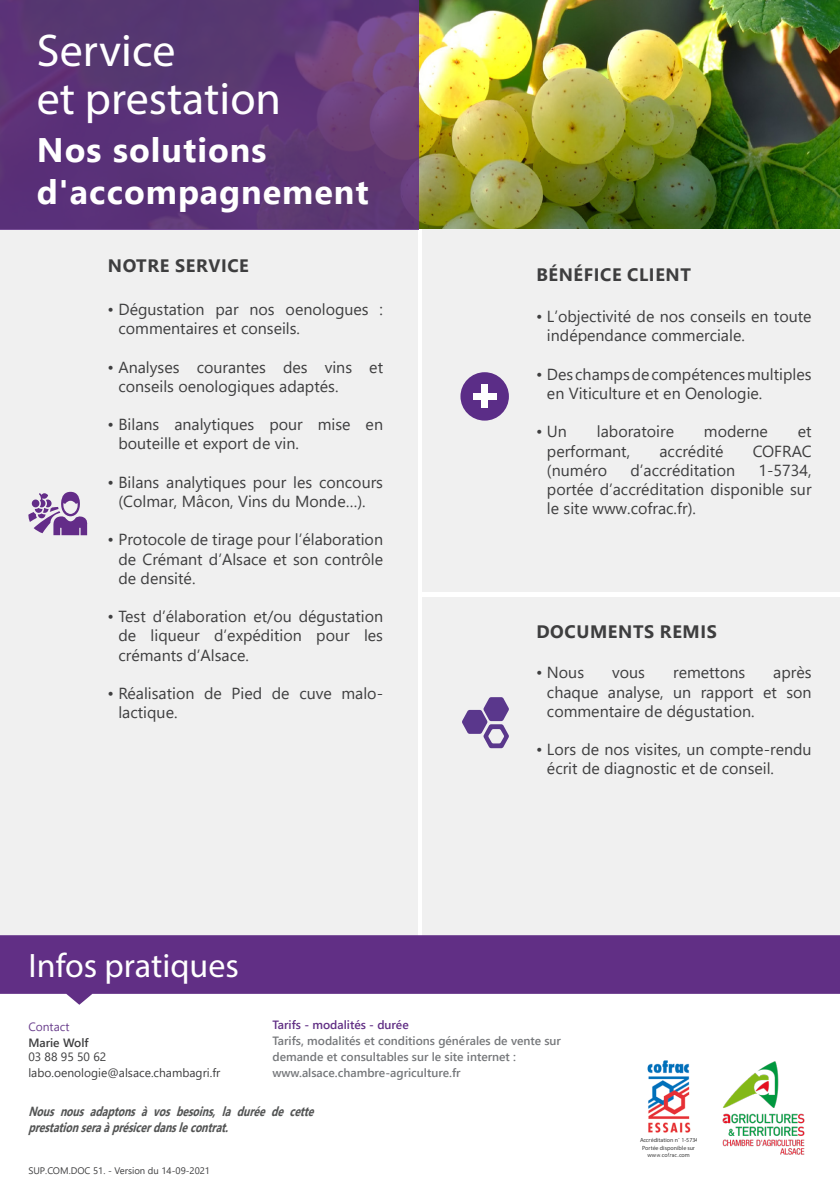
<style>
.page{position:relative;width:840px;height:1191px;background:#fff}
.page>*{position:absolute;margin:0;border:0;box-sizing:border-box;transform-origin:0 0}
.t1{font:46px "Myriad Pro";color:#fff}
.t2{font:700 34px "Segoe UI";letter-spacing:.03em;color:#fff}
.t3{font:34px "Myriad Pro";color:#fff}
.t4{font:700 18px "Segoe UI";letter-spacing:.035em;color:#3e3e3f}
.t5{font:16px/19.2px "Segoe UI";color:#3e3e3f}
.t6{font:italic 700 13.2px/16px "Segoe UI";color:#535454;scale:.78 1}
.t7{font:600 12px/16px "Segoe UI";color:#76787b}
.t8{font:12px/14.4px "Segoe UI";color:#3e3e3f}
.t9{font:600 12px "Segoe UI";color:#612f85}
.t10{font:12px "Segoe UI";color:#6c418e}
.t11{font:9.6px "Segoe UI";color:#3e3e3f}
.t12{font:6px "Myriad Pro";color:#3d3d3d}
.s1{font-weight:600}
</style>
<div class="page">
<img style="left:418px;top:0;width:421px;height:230px">
<div style="left:0;top:230px;width:839px;height:721px;background:#f0f0f0"></div>
<hr style="left:418px;top:230px;width:3px;height:726px;background:#fff">
<div style="left:421px;top:592px;width:418px;height:5px;background:#fff"></div>
<svg style="left:0;top:0;width:418px;height:230px;background:#5d3776"></svg>
<svg style="left:0;top:935px;width:839px;height:69px;background:#784d96"></svg>
<svg style="left:28px;top:492px;width:60px;height:43px"></svg>
<svg style="left:462px;top:697px;width:46px;height:51px"></svg>
<div style="left:460px;top:372px;width:48px;height:48px;background:#5b2d87;border-radius:50%"></div>
<div style="left:481px;top:384px;width:7px;height:24px;background:#fff"></div>
<div style="left:472px;top:393px;width:24px;height:7px;background:#fff"></div>
<img style="left:722px;top:1061px;width:83px;height:94px">
<img style="left:647px;top:1060px;width:44px;height:73px">
<p class="t1" style="left:37px;top:23px;width:140px">Service</p>
<p class="t1" style="left:37px;top:71px;width:246px">et prestation</p>
<p class="t2" style="left:37px;top:118px;width:231px">Nos solutions</p>
<p class="t2" style="left:37px;top:160px;width:333px">d'accompagnement</p>
<p class="t4" style="left:108px;top:248px;width:142px">NOTRE SERVICE</p>
<p class="t5" style="left:118px;top:298px;width:266px;text-indent:-11px">• Dégustation par nos oenologues : commentaires et conseils.</p>
<p class="t5" style="left:118px;top:356px;width:266px;text-indent:-11px">• Analyses courantes des vins et conseils oenologiques adaptés.</p>
<p class="t5" style="left:118px;top:413px;width:266px;text-indent:-11px">• Bilans analytiques pour mise en bouteille et export de vin.</p>
<p class="t5" style="left:107px;top:471px;width:277px;text-align:center">• Bilans analytiques pour les concours (Colmar, Mâcon, Vins du Monde…).</p>
<p class="t5" style="left:118px;top:529px;width:266px;text-align:justify;text-indent:-11px">• Protocole de tirage pour l’élaboration de Crémant d’Alsace et son contrôle de densité.</p>
<p class="t5" style="left:118px;top:605px;width:266px;text-align:justify;text-indent:-11px">• Test d’élaboration et/ou dégustation de liqueur d’expédition pour les crémants d’Alsace.</p>
<p class="t5" style="left:118px;top:682px;width:266px;text-indent:-11px">• Réalisation de Pied de cuve malo&shy;lactique.</p>
<p class="t3" style="left:28px;top:944px;width:212px">Infos pratiques</p>
<p class="t4" style="left:536px;top:258px;width:156px">BÉNÉFICE CLIENT</p>
<p class="t5" style="left:546px;top:305px;width:266px;text-indent:-11px">• L’objectivité de nos conseils en toute indépendance commerciale.</p>
<p class="t5" style="left:546px;top:363px;width:266px;text-indent:-11px">• Des champs de compétences multiples en Viticulture et en Oenologie.</p>
<p class="t5" style="left:535px;top:421px;width:32px">• Un</p>
<p class="t5" style="left:596px;top:421px;width:79px">laboratoire</p>
<p class="t5" style="left:703px;top:421px;width:65px">moderne</p>
<p class="t5" style="left:797px;top:421px;width:15px">et</p>
<p class="t5" style="left:546px;top:440px;width:85px">performant,</p>
<p class="t5" style="left:659px;top:440px;width:65px">accrédité</p>
<p class="t5" style="left:752px;top:440px;width:60px">COFRAC</p>
<p class="t5" style="left:546px;top:459px;width:62px">(numéro</p>
<p class="t5" style="left:630px;top:459px;width:106px">d’accréditation</p>
<p class="t5" style="left:546px;top:459px;width:266px;text-align:justify;text-indent:211px">1-5734, portée d’accréditation disponible sur le site www.cofrac.fr).</p>
<p class="t4" style="left:536px;top:614px;width:182px">DOCUMENTS REMIS</p>
<p class="t5" style="left:535px;top:661px;width:50px">• Nous</p>
<p class="t5" style="left:611px;top:661px;width:34px">vous</p>
<p class="t5" style="left:672px;top:661px;width:74px">remettons</p>
<p class="t5" style="left:546px;top:661px;width:266px;text-align:justify;text-indent:226px">après chaque analyse, un rapport et son commentaire de dégustation.</p>
<p class="t5" style="left:546px;top:738px;width:266px;text-indent:-11px">• Lors de nos visites, un compte-rendu écrit de diagnostic et de conseil.</p>
<p class="t9" style="left:272px;top:1013px;width:138px">Tarifs - modalités - durée</p>
<p class="t7" style="left:272px;top:1032px;width:290px">Tarifs, modalités et conditions générales de vente sur demande et consultables sur le site internet :</p>
<p class="t7" style="left:272px;top:1064px;width:189px">www.alsace.chambre-agriculture.fr</p>
<p class="t6" style="left:28px;top:1102px;width:375px">Nousnousadaptonsàvosbesoins,laduréedecette prestationseraàprésicerdanslecontrat.</p>
<p class="t10" style="left:28px;top:1015px;width:43px">Contact</p>
<p class="t8" style="left:28px;top:1034px;width:79px"><span class="s1">Marie Wolf<br></span>03 88 95 50 62</p>
<p class="t8" style="left:28px;top:1064px;width:193px">labo.oenologie@alsace.chambagri.fr</p>
<p class="t11" style="left:28px;top:1161px;width:183px">SUP.COM.DOC 51. - Version du 14-09-2021</p>
<p class="t12" style="left:639px;top:1136px;width:59px">Accréditation n˚ 1-5734</p>
<p class="t12" style="left:641px;top:1144px;width:54px">Portée disponible sur</p>
<p class="t12" style="left:647px;top:1151px;width:44px">www.cofrac.com</p>
</div>
